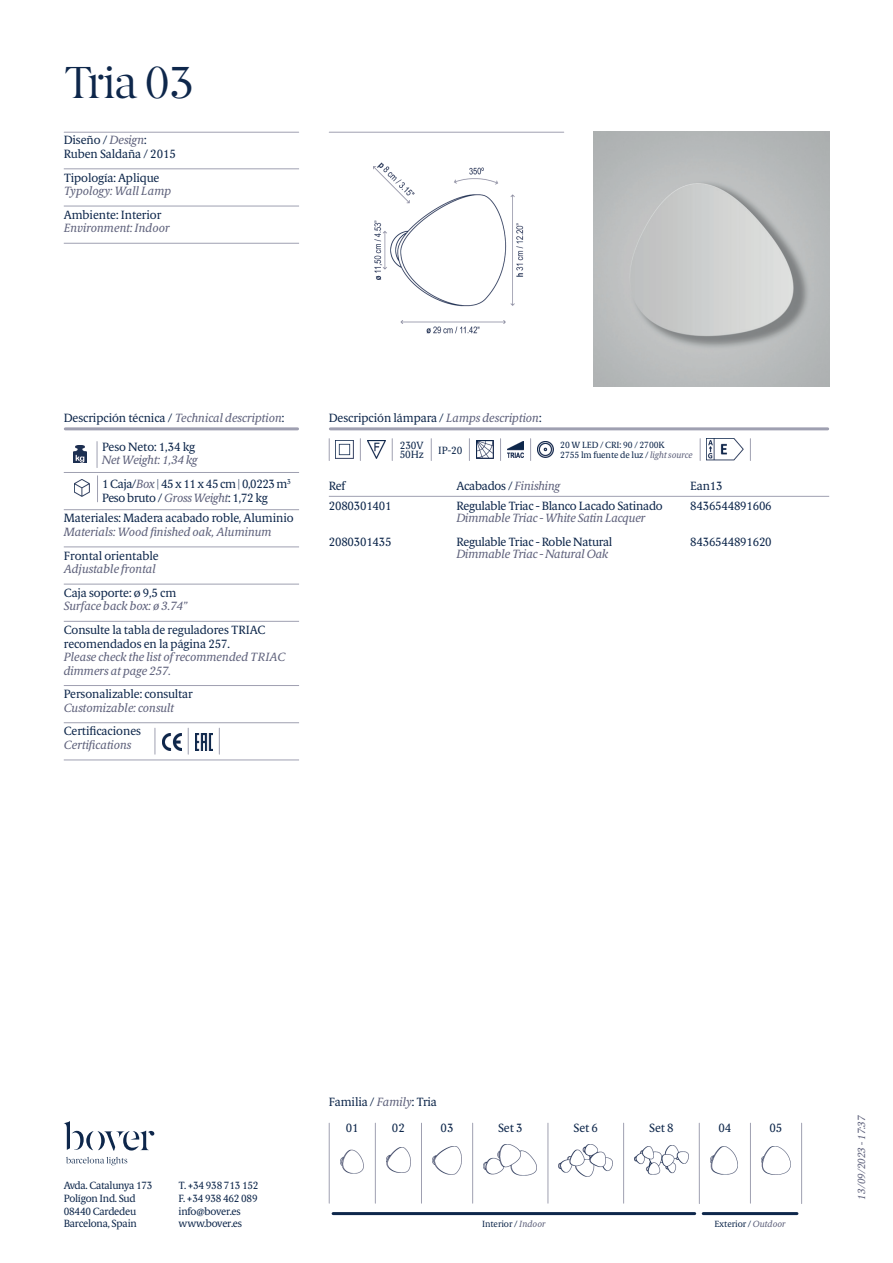
<style>
.page{position:relative;width:893px;height:1263px;background:#fff}
.page>*{position:absolute;margin:0;border:0;box-sizing:border-box;transform-origin:0 0}
.t1{font:45px "Berlingske Serif";letter-spacing:-.03em;color:#0e274b}
.t2{font:12px/13.5px "Berlingske Serif Tx";letter-spacing:-.01em;color:#0e274b}
.t3{font:italic 12px/13.5px "Berlingske Serif Tx";letter-spacing:-.01em;color:#5f627c}
.t4{font:12px/23.7px "Berlingske Serif Tx";letter-spacing:-.035em;color:#0e274b}
.t5{font:10.5px/12.8px "Berlingske Serif Tx";letter-spacing:-.025em;color:#0e274b}
.t6{font:italic 10.5px "Berlingske Serif Tx";letter-spacing:-.01em;color:#5f627c}
.t7{font:9px/10.8px "Berlingske Serif Tx";letter-spacing:-.01em;color:#0e274b}
.s1{font-style:italic;color:#5f627c}
</style>
<div class="page">
<hr style="left:64px;top:168px;width:235px;height:1px;background:#9fa0b1">
<hr style="left:64px;top:206px;width:235px;height:1px;background:#9fa0b1">
<hr style="left:64px;top:243px;width:235px;height:1px;background:#9fa0b1">
<hr style="left:64px;top:132px;width:235px;height:1px;background:#9fa0b1">
<hr style="left:329px;top:132px;width:235px;height:1px;background:#9fa0b1">
<img style="left:373px;top:162px;width:151px;height:172px">
<hr style="left:64px;top:472px;width:235px;height:1px;background:#9fa0b1">
<hr style="left:64px;top:509px;width:235px;height:1px;background:#9fa0b1">
<hr style="left:64px;top:546px;width:235px;height:1px;background:#9fa0b1">
<hr style="left:64px;top:584px;width:235px;height:1px;background:#9fa0b1">
<hr style="left:64px;top:621px;width:235px;height:1px;background:#9fa0b1">
<hr style="left:64px;top:685px;width:235px;height:1px;background:#9fa0b1">
<hr style="left:64px;top:722px;width:235px;height:1px;background:#9fa0b1">
<hr style="left:64px;top:759px;width:235px;height:1px;background:#9fa0b1">
<img style="left:74px;top:446px;width:13px;height:17px">
<svg style="left:97px;top:442px;width:1px;height:26px"></svg>
<img style="left:74px;top:480px;width:15px;height:17px">
<svg style="left:97px;top:476px;width:1px;height:26px"></svg>
<svg style="left:155px;top:728px;width:1px;height:26px"></svg>
<img style="left:162px;top:733px;width:19px;height:17px">
<svg style="left:188px;top:728px;width:1px;height:26px"></svg>
<img style="left:195px;top:733px;width:17px;height:17px">
<svg style="left:219px;top:728px;width:1px;height:26px"></svg>
<hr style="left:330px;top:427px;width:498px;height:3px;background:#9fa0b1">
<img style="left:476px;top:441px;width:18px;height:17px">
<svg style="left:469px;top:439px;width:1px;height:21px"></svg>
<svg style="left:431px;top:439px;width:1px;height:21px"></svg>
<svg style="left:392px;top:439px;width:1px;height:21px"></svg>
<svg style="left:329px;top:439px;width:1px;height:21px"></svg>
<svg style="left:360px;top:439px;width:1px;height:21px"></svg>
<img style="left:367px;top:441px;width:18px;height:17px">
<img style="left:336px;top:441px;width:18px;height:17px">
<svg style="left:500px;top:439px;width:1px;height:21px"></svg>
<svg style="left:700px;top:439px;width:1px;height:21px"></svg>
<img style="left:537px;top:441px;width:17px;height:17px">
<svg style="left:530px;top:439px;width:1px;height:21px"></svg>
<hr style="left:65px;top:427px;width:233px;height:3px;background:#9fa0b1">
<img style="left:507px;top:442px;width:17px;height:15px">
<img style="left:340px;top:1149px;width:24px;height:25px">
<img style="left:432px;top:1146px;width:30px;height:28px">
<img style="left:710px;top:1146px;width:28px;height:28px">
<img style="left:761px;top:1146px;width:30px;height:28px">
<img style="left:386px;top:1148px;width:24px;height:25px">
<img style="left:484px;top:1145px;width:53px;height:31px">
<img style="left:559px;top:1144px;width:54px;height:32px">
<img style="left:635px;top:1146px;width:53px;height:29px">
<hr style="left:329px;top:1123px;width:1px;height:80px;background:#9fa0b1">
<hr style="left:375px;top:1123px;width:1px;height:80px;background:#9fa0b1">
<hr style="left:421px;top:1123px;width:1px;height:80px;background:#9fa0b1">
<hr style="left:472px;top:1123px;width:1px;height:80px;background:#9fa0b1">
<hr style="left:750px;top:1123px;width:1px;height:80px;background:#9fa0b1">
<hr style="left:801px;top:1123px;width:1px;height:80px;background:#9fa0b1">
<hr style="left:548px;top:1123px;width:1px;height:80px;background:#9fa0b1">
<hr style="left:623px;top:1123px;width:1px;height:80px;background:#9fa0b1">
<hr style="left:699px;top:1123px;width:1px;height:80px;background:#9fa0b1">
<hr style="left:333px;top:1212px;width:362px;height:3px;background:#0e274b">
<hr style="left:703px;top:1212px;width:94px;height:3px;background:#0e274b">
<svg style="left:750px;top:439px;width:1px;height:21px"></svg>
<img style="left:707px;top:439px;width:37px;height:21px">
<img style="left:594px;top:132px;width:235px;height:255px">
<svg style="left:66px;top:1157px;width:61px;height:8px"></svg>
<svg style="left:64px;top:1121px;width:90px;height:29px"></svg>
<hr style="left:329px;top:496px;width:500px;height:1px;background:#9fa0b1">
<h1 class="t1" style="left:64px;top:53px;width:132px">Tria 03</h1>
<p class="t2" style="left:64px;top:133px;width:114px">Diseño / <span class="s1">Design</span>:<br>Ruben Saldaña / 2015</p>
<p class="t2" style="left:64px;top:171px;width:97px">Tipología: Aplique</p>
<p class="t3" style="left:64px;top:184px;width:109px">Typology: Wall Lamp</p>
<p class="t2" style="left:64px;top:208px;width:99px">Ambiente: Interior</p>
<p class="t3" style="left:64px;top:221px;width:108px">Environment: Indoor</p>
<p class="t2" style="left:64px;top:411px;width:222px">Descripción técnica / <span class="s1">Technical description</span>:</p>
<p class="t2" style="left:102px;top:440px;width:94px">Peso Neto: 1,34 kg</p>
<p class="t4" style="left:102px;top:448px;width:190px"><span class="s1">Net Weight: 1,34 kg<br></span>1 Caja/<span class="s1">Box</span> | 45 x 11 x 45 cm | 0,0223 m<sup>3</sup></p>
<p class="t2" style="left:64px;top:487px;width:231px;line-height:20.7px;text-indent:38px">Peso bruto / <span class="s1">Gross Weight</span>: 1,72 kg<br>Materiales: Madera acabado roble, Aluminio</p>
<p class="t3" style="left:64px;top:525px;width:210px">Materials: Wood finished oak, Aluminum</p>
<p class="t2" style="left:64px;top:549px;width:96px">Frontal orientable</p>
<p class="t3" style="left:64px;top:562px;width:94px">Adjustable frontal</p>
<p class="t2" style="left:64px;top:586px;width:114px">Caja soporte: ø 9,5 cm</p>
<p class="t3" style="left:64px;top:599px;width:126px">Surface back box: ø 3.74”</p>
<p class="t2" style="left:64px;top:623px;width:203px">Consulte la tabla de reguladores TRIAC recomendados en la página 257.</p>
<p class="t3" style="left:64px;top:650px;width:223px">Please check the list of recommended TRIAC dimmers at page 257.</p>
<p class="t2" style="left:64px;top:687px;width:131px">Personalizable: consultar</p>
<p class="t3" style="left:64px;top:701px;width:112px">Customizable: consult</p>
<p class="t2" style="left:64px;top:724px;width:79px">Certificaciones</p>
<p class="t3" style="left:64px;top:738px;width:69px">Certifications</p>
<p class="t2" style="left:329px;top:411px;width:214px">Descripción lámpara / <span class="s1">Lamps description</span>:</p>
<p class="t5" style="left:438px;top:443px;width:26px">IP-20</p>
<p class="t5" style="left:400px;top:441px;width:26px;line-height:9px">230V<br>50Hz</p>
<p class="t7" style="left:560px;top:439px;width:134px">20 W LED / CRI: 90 / 2700K<br>2755 lm fuente de luz / <span class="s1">light source</span></p>
<p class="t2" style="left:329px;top:479px;width:18px">Ref</p>
<p class="t2" style="left:456px;top:479px;width:105px">Acabados / <span class="s1">Finishing</span></p>
<p class="t2" style="left:690px;top:479px;width:34px">Ean13</p>
<p class="t2" style="left:329px;top:499px;width:64px">2080301401</p>
<p class="t2" style="left:456px;top:499px;width:208px">Regulable Triac - Blanco Lacado Satinado</p>
<p class="t2" style="left:690px;top:499px;width:83px">8436544891606</p>
<p class="t3" style="left:456px;top:511px;width:191px">Dimmable Triac - White Satin Lacquer</p>
<p class="t2" style="left:329px;top:535px;width:64px">2080301435</p>
<p class="t2" style="left:456px;top:535px;width:157px">Regulable Triac - Roble Natural</p>
<p class="t2" style="left:690px;top:535px;width:83px">8436544891620</p>
<p class="t3" style="left:456px;top:547px;width:154px">Dimmable Triac - Natural Oak</p>
<p class="t5" style="left:64px;top:1179px;width:90px">Avda. Catalunya 173<br>Polígon Ind. Sud<br>08440 Cardedeu<br>Barcelona, Spain</p>
<p class="t5" style="left:179px;top:1179px;width:81px">T. +34 938 713 152<br>F. +34 938 462 089 info@bover.es www.bover.es</p>
<p class="t2" style="left:346px;top:1089px;width:93px;line-height:25.5px;text-indent:-17px">Familia / <span class="s1">Family</span>: Tria<br>01</p>
<p class="t2" style="left:392px;top:1121px;width:14px">02</p>
<p class="t2" style="left:441px;top:1121px;width:14px">03</p>
<p class="t2" style="left:498px;top:1121px;width:26px">Set 3</p>
<p class="t2" style="left:573px;top:1121px;width:26px">Set 6</p>
<p class="t2" style="left:649px;top:1121px;width:26px">Set 8</p>
<p class="t2" style="left:718px;top:1121px;width:14px">04</p>
<p class="t2" style="left:770px;top:1121px;width:14px">05</p>
<p class="t7" style="left:482px;top:1219px;width:65px">Interior / <span class="s1">Indoor</span></p>
<p class="t7" style="left:714px;top:1219px;width:73px">Exterior / <span class="s1">Outdoor</span></p>
<p class="t6" style="left:854px;top:1199px;width:86px;rotate:-90deg">13/09/2023 - 17:37</p>
</div>
